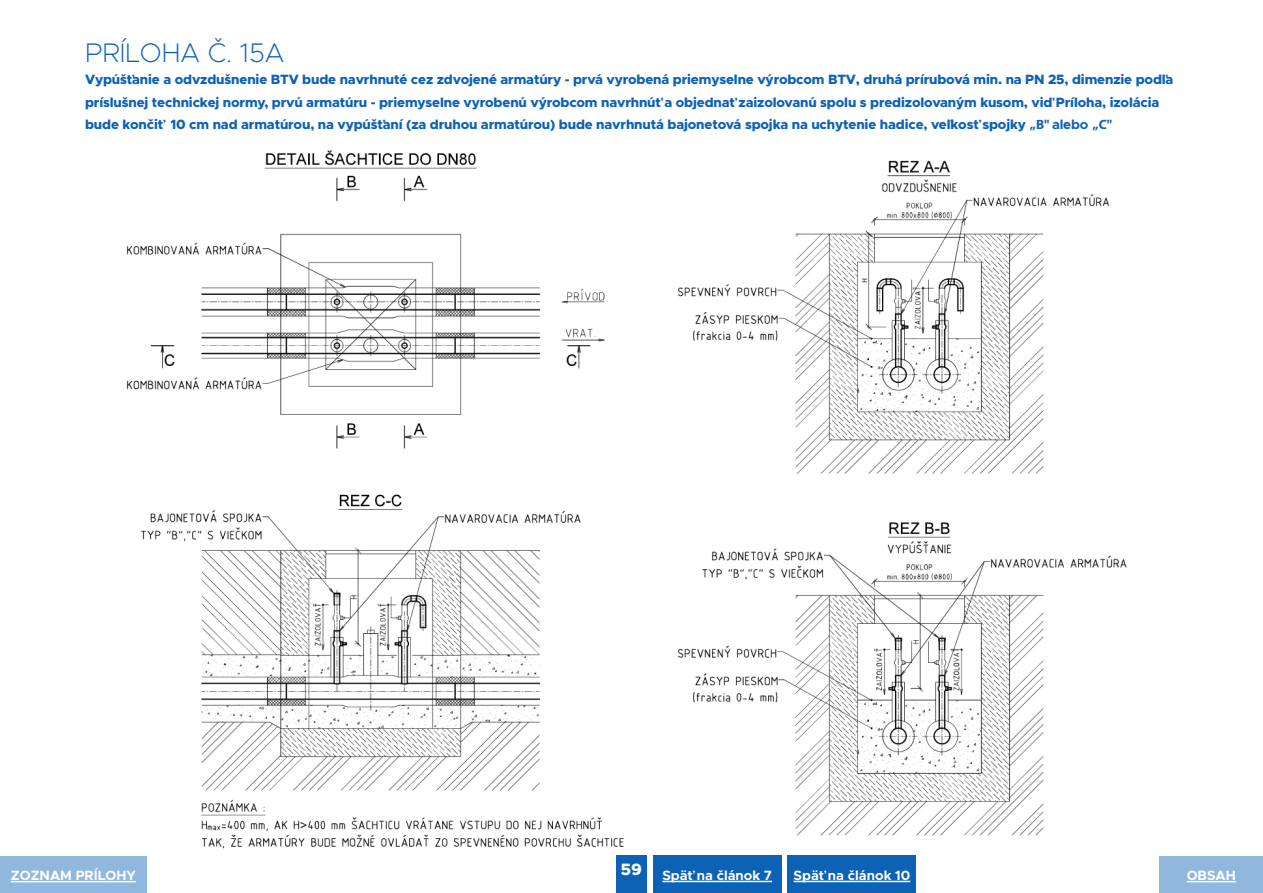
<style>
.page{position:relative;width:1263px;height:893px;background:#fff}
.page>*{position:absolute;margin:0;border:0;box-sizing:border-box;transform-origin:0 0}
.t1{font:200 27px "Metropolis";color:#0d62b5}
.t2{font:800 16.5px "Metropolis";color:#fff}
.t3{font:800 13.5px/22.5px "Metropolis";letter-spacing:-.01em;color:#0d62b5}
.t4{font:700 13.5px "Metropolis";color:#fff}
.s1{font-family:"Myriad Pro";font-weight:700}
.s2{font-weight:700}
</style>
<div class="page">
<img style="left:126px;top:150px;width:1001px;height:706px">
<div style="left:616px;top:856px;width:31px;height:37px;background:#0d62b5"></div>
<div style="left:653px;top:856px;width:129px;height:37px;background:#0d62b5"></div>
<hr style="left:662px;top:881px;width:110px;height:1px;background:#fff">
<div style="left:0;top:856px;width:147px;height:37px;background:#90b7dd"></div>
<hr style="left:11px;top:881px;width:125px;height:1px;background:#fff">
<div style="left:787px;top:856px;width:129px;height:37px;background:#0d62b5"></div>
<hr style="left:793px;top:881px;width:117px;height:1px;background:#fff">
<div style="left:1159px;top:856px;width:104px;height:37px;background:#90b7dd"></div>
<hr style="left:1187px;top:881px;width:49px;height:1px;background:#fff">
<h1 class="t1" style="left:85px;top:36px;width:201px">PRÍLOHA Č. 15A</h1>
<p class="t3" style="left:85px;top:68px;width:1090px">Vypúšťanie a odvzdušnenie BTV bude navrhnuté cez zdvojené armatúry - prvá vyrobená priemyselne výrobcom BTV, druhá prírubová min. na PN 25, dimenzie podľa príslušnej technickej normy, prvú armatúru - priemyselne vyrobenú výrobcom navrhnúť a objednať zaizolovanú spolu s predizolovaným kusom, viď Príloha, izolácia bude končiť 10 cm nad armatúrou, na vypúšťaní (za druhou armatúrou) bude navrhnutá bajonetová spojka na uchytenie hadice, veľkosť spojky <span class="s1">„B"</span> <span class="s2">alebo</span> <span class="s1">„C"</span></p>
<p class="t2" style="left:621px;top:859px;width:23px">59</p>
<p class="t4" style="left:11px;top:867px;width:126px">ZOZNAM PRÍLOHY</p>
<p class="t4" style="left:662px;top:866px;width:111px">Späť na článok 7</p>
<p class="t4" style="left:793px;top:866px;width:118px">Späť na článok 10</p>
<p class="t4" style="left:1187px;top:867px;width:51px">OBSAH</p>
</div>
